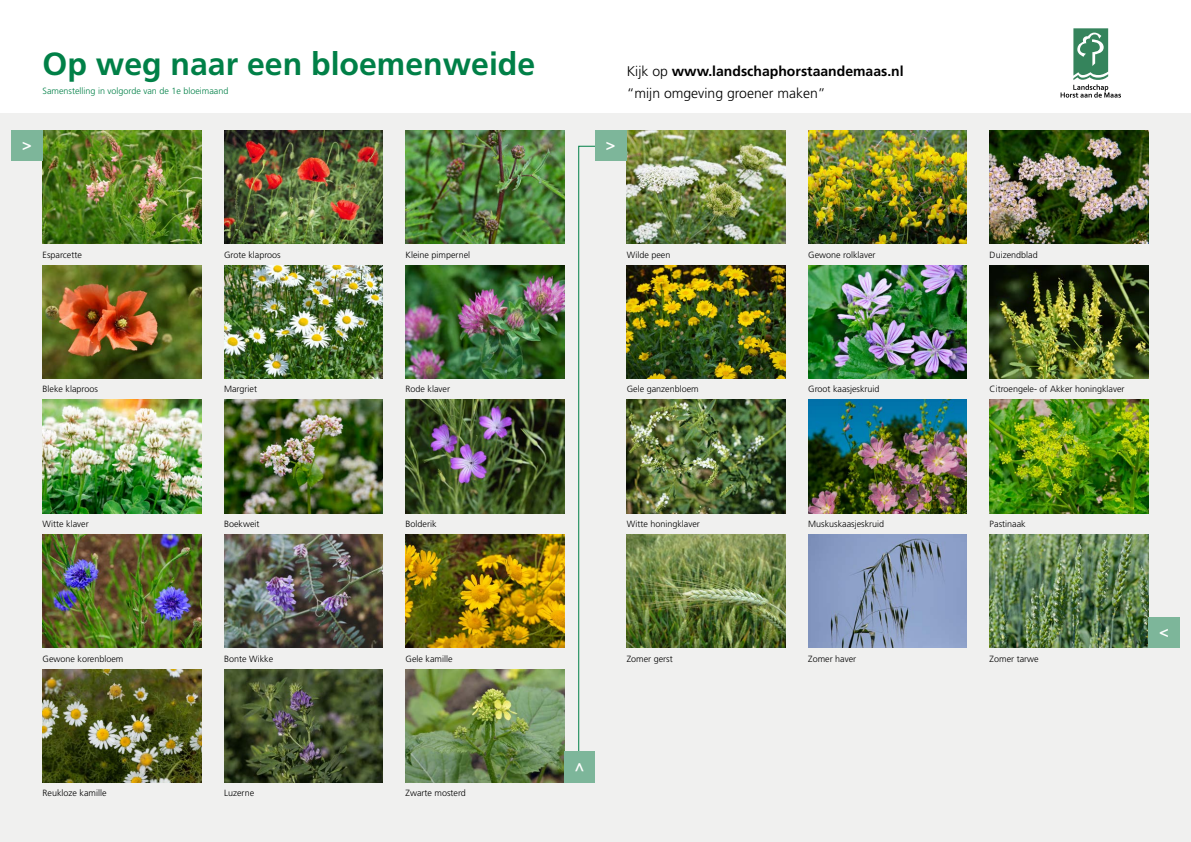
<style>
.page{position:relative;width:1191px;height:842px;background:#fff}
.page>*{position:absolute;margin:0;border:0;box-sizing:border-box;transform-origin:0 0}
.t1{font:700 32px "Frutiger LT Std";color:#008047}
.t2{font:700 15.9px "Frutiger LT Std";color:#fff}
.t3{font:300 14px/22px "Frutiger LT Std";color:#000}
.t4{font:300 9px "Frutiger LT Std";color:#000}
.t5{font:300 9px "Frutiger LT Std";color:#008047}
.s1{font-weight:700}
</style>
<div class="page">
<div style="left:0;top:113px;width:1191px;height:729px;background:#f0f0ef"></div>
<img style="left:989px;top:130px;width:159px;height:114px">
<img style="left:405px;top:130px;width:159px;height:114px">
<img style="left:43px;top:265px;width:158px;height:113px">
<img style="left:989px;top:265px;width:159px;height:113px">
<img style="left:405px;top:669px;width:159px;height:113px">
<img style="left:224px;top:669px;width:159px;height:113px">
<img style="left:224px;top:265px;width:159px;height:113px">
<img style="left:989px;top:534px;width:159px;height:114px">
<img style="left:405px;top:265px;width:159px;height:113px">
<img style="left:224px;top:534px;width:159px;height:114px">
<img style="left:43px;top:130px;width:158px;height:114px">
<img style="left:626px;top:400px;width:159px;height:113px">
<img style="left:626px;top:534px;width:159px;height:114px">
<img style="left:808px;top:400px;width:159px;height:113px">
<img style="left:808px;top:265px;width:159px;height:113px">
<img style="left:808px;top:534px;width:159px;height:114px">
<img style="left:43px;top:534px;width:158px;height:114px">
<img style="left:626px;top:265px;width:159px;height:113px">
<img style="left:224px;top:130px;width:159px;height:114px">
<img style="left:989px;top:400px;width:159px;height:113px">
<img style="left:43px;top:400px;width:158px;height:113px">
<img style="left:224px;top:400px;width:159px;height:113px">
<img style="left:626px;top:130px;width:159px;height:114px">
<img style="left:808px;top:130px;width:159px;height:114px">
<img style="left:405px;top:400px;width:159px;height:113px">
<svg style="left:1060px;top:28px;width:61px;height:70px"></svg>
<img style="left:405px;top:534px;width:159px;height:114px">
<img style="left:43px;top:669px;width:158px;height:113px">
<div style="left:11px;top:130px;width:32px;height:31px;background:#7db69a"></div>
<div style="left:1148px;top:617px;width:31px;height:31px;background:#7db69a"></div>
<div style="left:595px;top:130px;width:31px;height:31px;background:#7db69a"></div>
<div style="left:564px;top:751px;width:31px;height:31px;background:#7db69a"></div>
<svg style="left:578px;top:146px;width:17px;height:605px"></svg>
<h1 class="t1" style="left:43px;top:45px;width:494px">Op weg naar een bloemenweide</h1>
<p class="t5" style="left:43px;top:86px;width:187px">Samenstelling in volgorde van de 1e bloeimaand</p>
<h3 class="t3" style="left:626px;top:60px;width:278px">Kijk op <span class="s1">www.landschaphorstaandemaas.nl </span>“mijn omgeving groener maken”</h3>
<h2 class="t2" style="left:22px;top:135px;width:11px">&gt;</h2>
<h2 class="t2" style="left:606px;top:135px;width:11px">&gt;</h2>
<p class="t4" style="left:43px;top:250px;width:41px">Esparcette</p>
<p class="t4" style="left:224px;top:250px;width:58px">Grote klaproos</p>
<p class="t4" style="left:405px;top:250px;width:66px">Kleine pimpernel</p>
<p class="t4" style="left:626px;top:250px;width:45px">Wilde peen</p>
<p class="t4" style="left:808px;top:250px;width:69px">Gewone rolklaver</p>
<p class="t4" style="left:989px;top:250px;width:50px">Duizendblad</p>
<p class="t4" style="left:43px;top:384px;width:57px">Bleke klaproos</p>
<p class="t4" style="left:989px;top:384px;width:136px">Citroengele- of Akker honingklaver</p>
<p class="t4" style="left:626px;top:384px;width:74px">Gele ganzenbloem</p>
<p class="t4" style="left:808px;top:384px;width:73px">Groot kaasjeskruid</p>
<p class="t4" style="left:405px;top:384px;width:46px">Rode klaver</p>
<p class="t4" style="left:224px;top:384px;width:34px">Margriet</p>
<p class="t4" style="left:43px;top:519px;width:48px">Witte klaver</p>
<p class="t4" style="left:224px;top:519px;width:37px">Boekweit</p>
<p class="t4" style="left:405px;top:519px;width:33px">Bolderik</p>
<p class="t4" style="left:626px;top:519px;width:75px">Witte honingklaver</p>
<p class="t4" style="left:808px;top:519px;width:78px">Muskuskaasjeskruid</p>
<p class="t4" style="left:989px;top:519px;width:37px">Pastinaak</p>
<p class="t4" style="left:43px;top:654px;width:82px">Gewone korenbloem</p>
<p class="t4" style="left:224px;top:654px;width:51px">Bonte Wikke</p>
<p class="t4" style="left:405px;top:654px;width:48px">Gele kamille</p>
<p class="t4" style="left:626px;top:654px;width:47px">Zomer gerst</p>
<p class="t4" style="left:808px;top:654px;width:49px">Zomer haver</p>
<p class="t4" style="left:989px;top:654px;width:50px">Zomer tarwe</p>
<p class="t4" style="left:43px;top:788px;width:65px">Reukloze kamille</p>
<p class="t4" style="left:224px;top:788px;width:32px">Luzerne</p>
<p class="t4" style="left:405px;top:788px;width:62px">Zwarte mosterd</p>
</div>
